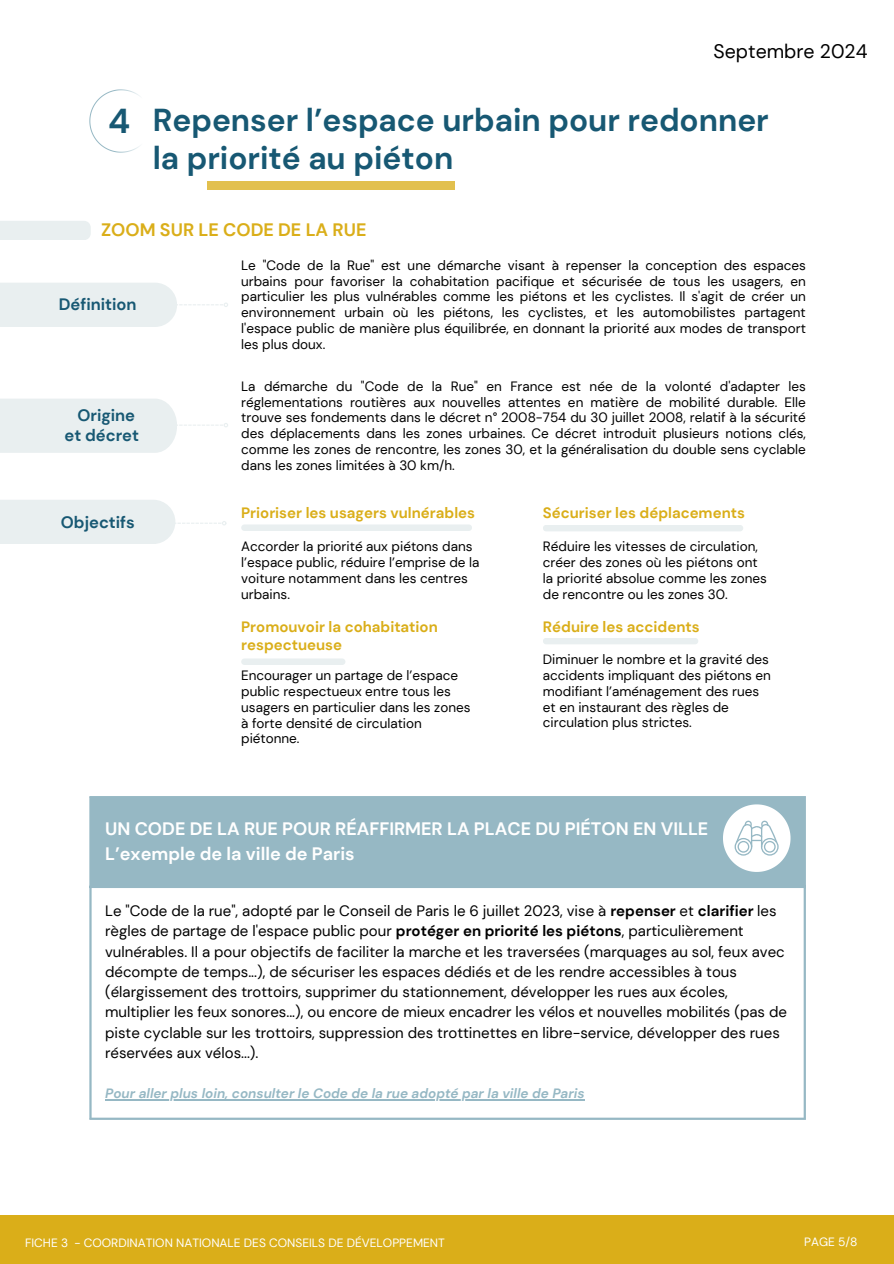
<style>
.page{position:relative;width:894px;height:1264px;background:#fff}
.page>*{position:absolute;margin:0;border:0;box-sizing:border-box;transform-origin:0 0}
.t1{font:700 34.5px "DM Sans";color:#175873}
.t2{font:700 31.65px/38.2px "DM Sans";color:#175873}
.t3{font:19.5px "DM Sans";color:#000}
.t4{font:700 18px/24.8px "DM Sans";color:#fff}
.t5{font:700 18px "DM Sans";color:#daae19}
.t6{font:700 16.5px/20.2px "DM Sans";color:#175873;text-align:center}
.t7{font:15px/20.2px "DM Sans";color:#000}
.t8{font:700 15px/18px "DM Sans";color:#daae19}
.t9{font:13.5px/15.8px "DM Sans";color:#000}
.t10{font:italic 700 13.5px "DM Sans";color:#96b8c4}
.t11{font:12px "DM Sans";color:#fff}
.s1{font-weight:700}
</style>
<div class="page">
<div style="left:0;top:1215px;width:893px;height:48px;background:#daae19"></div>
<div style="left:208px;top:182px;width:247px;height:8px;background:#e2c04e"></div>
<svg style="left:89px;top:89px;width:50px;height:63px"></svg>
<svg style="left:177px;top:303px;width:51px;height:4px"></svg>
<div style="left:0;top:283px;width:177px;height:44px;background:#e9eff0"></div>
<svg style="left:177px;top:423px;width:51px;height:4px"></svg>
<div style="left:0;top:398px;width:177px;height:55px;background:#e9eff0"></div>
<div style="left:241px;top:524px;width:231px;height:7px;background:#e9eff0;border-radius:3px"></div>
<div style="left:542px;top:525px;width:201px;height:6px;background:#e9eff0;border-radius:3px"></div>
<div style="left:542px;top:638px;width:156px;height:6px;background:#e9eff0;border-radius:3px"></div>
<div style="left:241px;top:658px;width:104px;height:7px;background:#e9eff0;border-radius:3px"></div>
<svg style="left:175px;top:521px;width:51px;height:4px"></svg>
<div style="left:0;top:499px;width:175px;height:45px;background:#e9eff0"></div>
<div style="left:0;top:221px;width:91px;height:19px;background:#e9eff0"></div>
<div style="left:90px;top:797px;width:714px;height:90px;background:#96b8c4"></div>
<hr style="left:105px;top:1099px;width:479px;height:1px;background:#96b8c4">
<hr style="left:89px;top:798px;width:3px;height:319px;background:#96b8c4">
<hr style="left:803px;top:798px;width:2px;height:319px;background:#96b8c4">
<hr style="left:89px;top:796px;width:716px;height:2px;background:#96b8c4">
<hr style="left:89px;top:885px;width:716px;height:3px;background:#96b8c4">
<hr style="left:89px;top:1117px;width:716px;height:2px;background:#96b8c4">
<svg style="left:723px;top:804px;width:67px;height:68px"></svg>
<h5 class="t1" style="left:108px;top:99px;width:24px">4</h5>
<p class="t3" style="left:713px;top:39px;width:155px">Septembre 2024</p>
<h4 class="t2" style="left:153px;top:101px;width:617px">Repenser l’espace urbain pour redonner la priorité au piéton</h4>
<p class="t5" style="left:101px;top:218px;width:267px">ZOOM SUR LE CODE DE LA RUE</p>
<h5 class="t6" style="left:59px;top:295px;width:79px">Définition</h5>
<h4 class="t6" style="left:64px;top:405px;width:76px">Origine et décret</h4>
<p class="t6" style="left:61px;top:512px;width:75px">Objectifs</p>
<h4 class="t9" style="left:241px;top:257px;width:566px;text-align:justify">Le "Code de la Rue" est une démarche visant à repenser la conception des espaces urbains pour favoriser la cohabitation pacifique et sécurisée de tous les usagers, en particulier les plus vulnérables comme les piétons et les cyclistes. Il s'agit de créer un environnement urbain où les piétons, les cyclistes, et les automobilistes partagent l'espace public de manière plus équilibrée, en donnant la priorité aux modes de transport les plus doux.</h4>
<h4 class="t9" style="left:241px;top:378px;width:566px;text-align:justify">La démarche du "Code de la Rue" en France est née de la volonté d'adapter les réglementations routières aux nouvelles attentes en matière de mobilité durable. Elle trouve ses fondements dans le décret n° 2008-754 du 30 juillet 2008, relatif à la sécurité des déplacements dans les zones urbaines. Ce décret introduit plusieurs notions clés, comme les zones de rencontre, les zones 30, et la généralisation du double sens cyclable dans les zones limitées à 30 km/h.</h4>
<h5 class="t8" style="left:241px;top:504px;width:235px">Prioriser les usagers vulnérables</h5>
<h4 class="t9" style="left:241px;top:539px;width:240px">Accorder la priorité aux piétons dans l’espace public, réduire l’emprise de la voiture notamment dans les centres urbains.</h4>
<h5 class="t8" style="left:542px;top:504px;width:203px">Sécuriser les déplacements</h5>
<h4 class="t9" style="left:542px;top:539px;width:225px">Réduire les vitesses de circulation, créer des zones où les piétons ont la priorité absolue comme les zones de rencontre ou les zones 30.</h4>
<h5 class="t8" style="left:542px;top:617px;width:158px">Réduire les accidents</h5>
<h4 class="t9" style="left:542px;top:652px;width:229px">Diminuer le nombre et la gravité des accidents impliquant des piétons en modifiant l’aménagement des rues et en instaurant des règles de circulation plus strictes.</h4>
<h5 class="t8" style="left:241px;top:617px;width:198px">Promouvoir la cohabitation respectueuse</h5>
<p class="t9" style="left:241px;top:668px;width:231px">Encourager un partage de l’espace public respectueux entre tous les usagers en particulier dans les zones à forte densité de circulation piétonne.</p>
<h3 class="t4" style="left:105px;top:817px;width:604px">UN CODE DE LA RUE POUR RÉAFFIRMER LA PLACE DU PIÉTON EN VILLE<br>L’exemple de la ville de Paris</h3>
<h3 class="t7" style="left:105px;top:900px;width:683px">Le "Code de la rue", adopté par le Conseil de Paris le 6 juillet 2023, vise à <span class="s1">repenser</span> et <span class="s1">clarifier</span> les règles de partage de l'espace public pour <span class="s1">protéger en priorité les piétons</span>, particulièrement vulnérables. Il a pour objectifs de faciliter la marche et les traversées (marquages au sol, feux avec décompte de temps...), de sécuriser les espaces dédiés et de les rendre accessibles à tous (élargissement des trottoirs, supprimer du stationnement, développer les rues aux écoles, multiplier les feux sonores...), ou encore de mieux encadrer les vélos et nouvelles mobilités (pas de piste cyclable sur les trottoirs, suppression des trottinettes en libre-service, développer des rues réservées aux vélos...).</h3>
<p class="t10" style="left:105px;top:1085px;width:481px">Pour aller plus loin, consulter le Code de la rue adopté par la ville de Paris</p>
<h2 class="t11" style="left:25px;top:1234px;width:421px">FICHE 3 - COORDINATION NATIONALE DES CONSEILS DE DÉVELOPPEMENT</h2>
<h1 class="t11" style="left:803px;top:1234px;width:55px">PAGE 5/8</h1>
</div>
